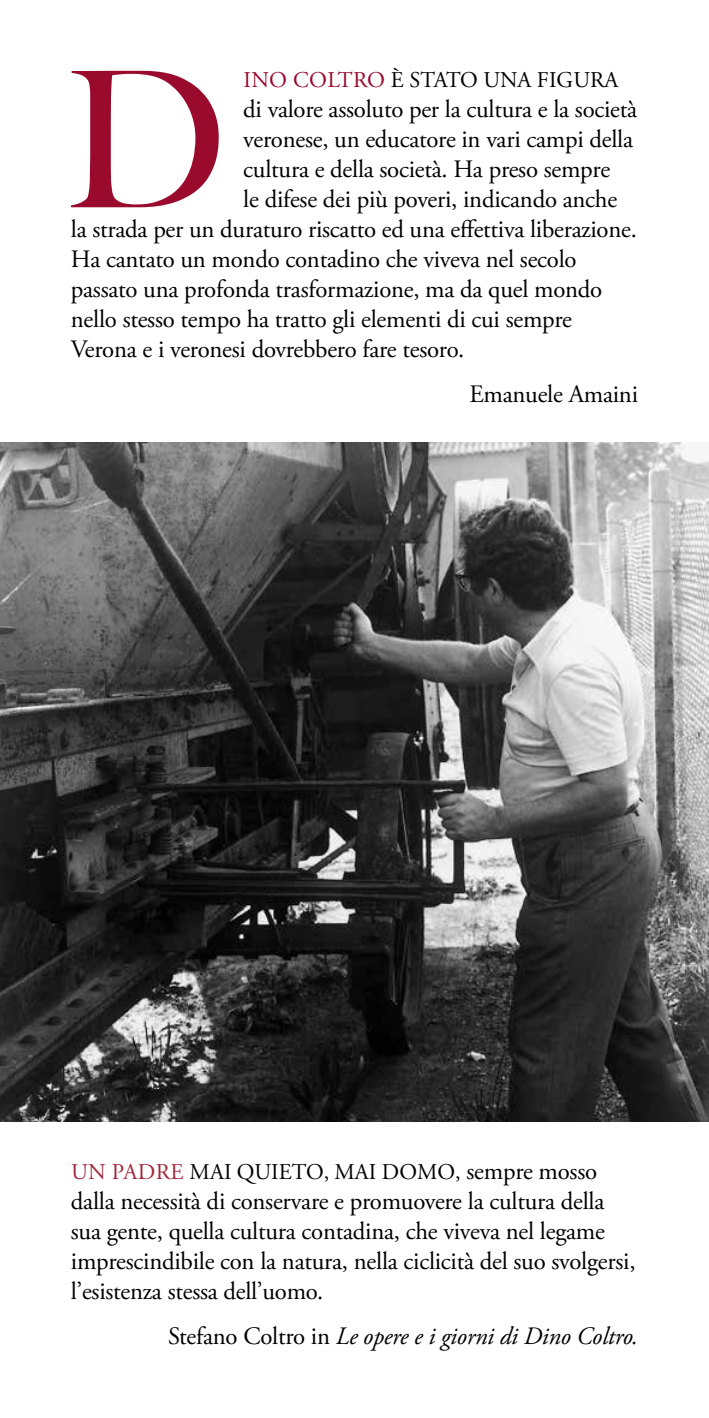
<style>
.page{position:relative;width:709px;height:1418px;background:#fff}
.page>*{position:absolute;margin:0;border:0;box-sizing:border-box;transform-origin:0 0}
.t1{font:500 189.25px "Big Caslon";color:#990a2d}
.t2{font:25px/30px "Adobe Garamond Pro";letter-spacing:-.01em;color:#000}
.t3{font:italic 25px "Adobe Garamond Pro";letter-spacing:-.01em;color:#000}
.t4{font:22.5px "Adobe Garamond Pro";letter-spacing:.005em;color:#000}
.s1{color:#990a2d}
.s2{color:#a2273a}
.s3{font-size:25px}
.s4{font-style:normal}
</style>
<div class="page">
<img style="left:0;top:442px;width:709px;height:679px">
<h1 class="t1" style="left:63px;top:-15px;width:163px">D</h1>
<p class="t4" style="left:243px;top:67px;width:376px"><span class="s1">INO COLTRO</span> È STATO UNA FIGURA</p>
<p class="t2" style="left:243px;top:95px;width:395px">di valore assoluto per la cultura e la società</p>
<p class="t2" style="left:243px;top:125px;width:391px">veronese, un educatore in vari campi della</p>
<p class="t2" style="left:243px;top:155px;width:368px">cultura e della società. Ha preso sempre</p>
<p class="t2" style="left:243px;top:185px;width:375px">le difese dei più poveri, indicando anche</p>
<p class="t2" style="left:71px;top:215px;width:567px">la strada per un duraturo riscatto ed una effettiva liberazione.</p>
<p class="t2" style="left:71px;top:245px;width:507px">Ha cantato un mondo contadino che viveva nel secolo</p>
<p class="t2" style="left:71px;top:275px;width:533px">passato una profonda trasformazione, ma da quel mondo</p>
<p class="t2" style="left:71px;top:305px;width:502px">nello stesso tempo ha tratto gli elementi di cui sempre</p>
<p class="t2" style="left:71px;top:335px;width:395px">Verona e i veronesi dovrebbero fare tesoro.</p>
<p class="t2" style="left:469px;top:379px;width:170px">Emanuele Amaini</p>
<p class="t4" style="left:71px;top:1158px;width:527px"><span class="s2">UN PADRE</span> MAI QUIETO, MAI DOMO, <span class="s3">sempre mosso</span></p>
<p class="t2" style="left:71px;top:1187px;width:566px">dalla necessità di conservare e promuovere la cultura della sua gente, quella cultura contadina, che viveva nel legame imprescindibile con la natura, nella ciclicità del suo svolgersi, l’esistenza stessa dell’uomo.</p>
<p class="t3" style="left:168px;top:1320px;width:471px"><span class="s4">Stefano Coltro in</span> Le opere e i giorni di Dino Coltro.</p>
</div>
